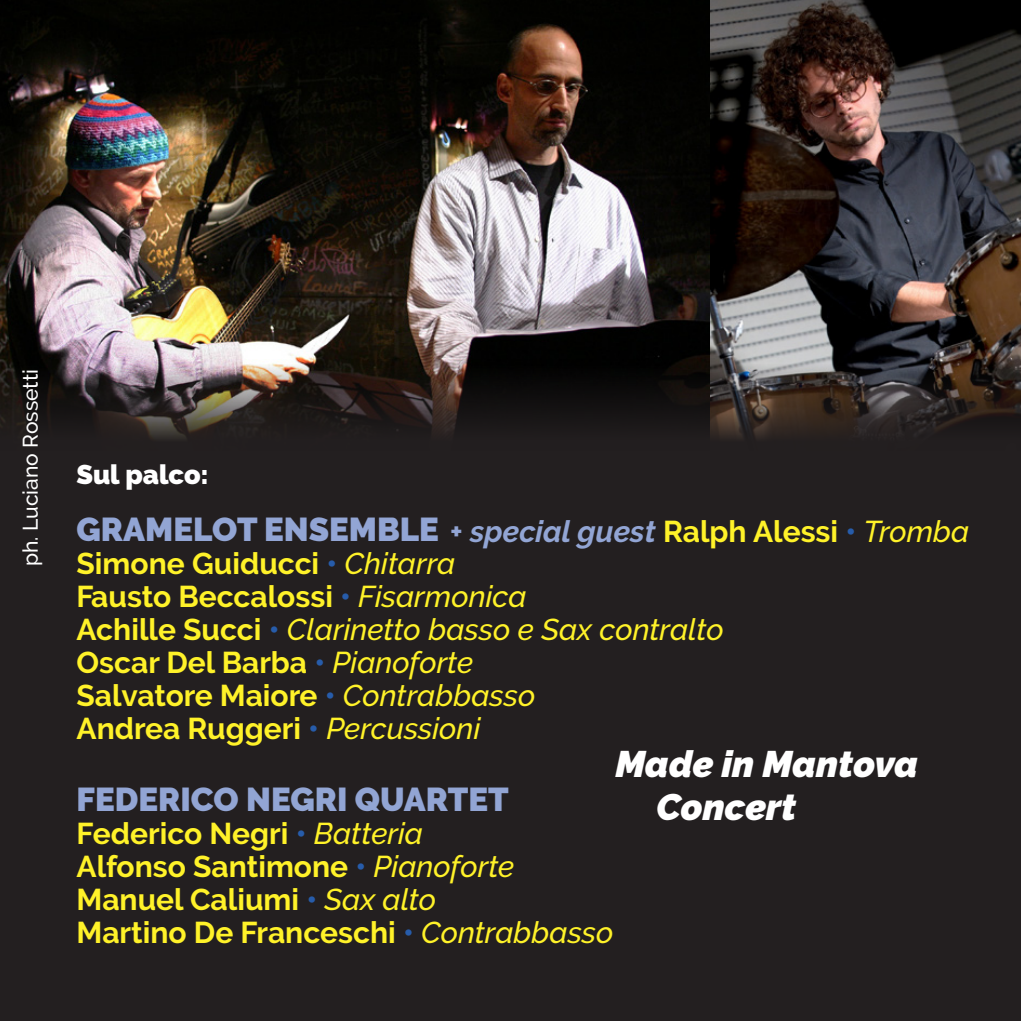
<style>
.page{position:relative;width:1021px;height:1021px;background:#fff}
.page>*{position:absolute;margin:0;border:0;box-sizing:border-box;transform-origin:0 0}
.t1{font:italic 900 36.9px/42.3px "Raleway";color:#fff}
.t2{font:900 33px "Raleway";color:#92a5d4}
.t3{font:700 30px "Raleway";color:#fff229}
.t4{font:italic 500 30px "Raleway";color:#fff229}
.t5{font:900 27px "Raleway";color:#fff}
.t6{font:500 21px "Raleway";color:#fff}
.s1{font-weight:700;font-size:30px}
.s2{font-weight:700;font-style:italic;font-size:30px}
.s3{font-weight:700;font-size:30px;color:#fff229}
.s4{font-weight:700;font-size:30px;color:#275caa}
.s5{font-weight:500;font-style:italic;font-size:30px;color:#fff229}
.s6{color:#275caa}
.s7{font-weight:500;font-style:italic}
.s8{font-weight:700;font-style:normal}
.s9{font-weight:700;font-style:normal;color:#275caa}
</style>
<div class="page">
<div style="left:0;top:0;width:1020px;height:1020px;background:#231f20"></div>
<img style="left:0;top:0;width:1020px;height:439px">
<p class="t6" style="left:18px;top:566px;width:198px;rotate:-90deg">ph. Luciano Rossetti</p>
<p class="t5" style="left:77px;top:459px;width:134px">Sul palco:</p>
<p class="t2" style="left:77px;top:510px;width:894px">GRAMELOT ENSEMBLE <span class="s1">+</span> <span class="s2">special guest</span> <span class="s3">Ralph Alessi</span> <span class="s4">•</span> <span class="s5">Tromba</span></p>
<p class="t3" style="left:77px;top:546px;width:380px">Simone Guiducci <span class="s6">•</span> <span class="s7">Chitarra</span></p>
<p class="t3" style="left:77px;top:579px;width:451px">Fausto Beccalossi <span class="s6">•</span> <span class="s7">Fisarmonica</span></p>
<p class="t4" style="left:77px;top:611px;width:648px"><span class="s8">Achille Succi</span> <span class="s9">•</span> Clarinetto basso e Sax contralto</p>
<p class="t3" style="left:77px;top:645px;width:398px">Oscar Del Barba <span class="s6">•</span> <span class="s7">Pianoforte</span></p>
<p class="t3" style="left:77px;top:678px;width:460px">Salvatore Maiore <span class="s6">•</span> <span class="s7">Contrabbasso</span></p>
<p class="t3" style="left:77px;top:711px;width:405px">Andrea Ruggeri <span class="s6">•</span> <span class="s7">Percussioni</span></p>
<p class="t1" style="left:656px;top:743px;width:263px;text-indent:-41px">Made in Mantova<br>Concert</p>
<p class="t2" style="left:77px;top:780px;width:433px">FEDERICO NEGRI QUARTET</p>
<p class="t3" style="left:77px;top:816px;width:348px">Federico Negri <span class="s6">•</span> <span class="s7">Batteria</span></p>
<p class="t3" style="left:77px;top:849px;width:439px">Alfonso Santimone <span class="s6">•</span> <span class="s7">Pianoforte</span></p>
<p class="t3" style="left:77px;top:882px;width:361px">Manuel Caliumi <span class="s6">•</span> <span class="s7">Sax alto</span></p>
<p class="t3" style="left:77px;top:915px;width:538px">Martino De Franceschi <span class="s6">•</span> <span class="s7">Contrabbasso</span></p>
</div>
